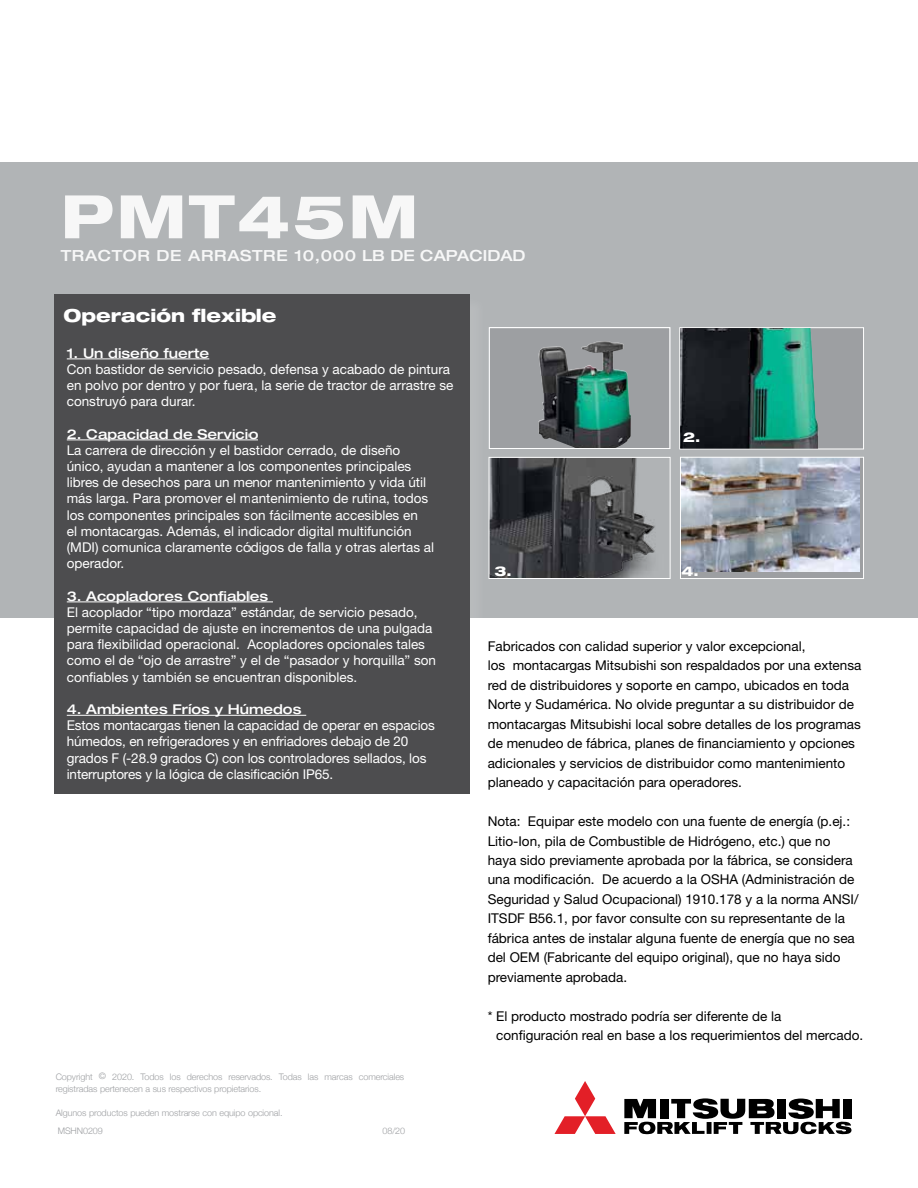
<style>
.page{position:relative;width:918px;height:1188px;background:#fff}
.page>*{position:absolute;margin:0;border:0;box-sizing:border-box;transform-origin:0 0}
.t1{font:800 expanded 60px "Helvetica Neue";letter-spacing:.04em;color:#fff}
.t2{font:800 expanded 18px "Helvetica Neue";color:#fff}
.t3{font:500 expanded 15.3px "Helvetica Neue";letter-spacing:.04em;color:#fff}
.t4{font:13.5px/16.2px "Helvetica Neue";color:#fff}
.t5{font:13.5px/19.5px "Helvetica Neue";color:#000}
.t6{font:500 expanded 13.5px "Helvetica Neue";color:#fff}
.t7{font:800 expanded 13.5px "Helvetica Neue";color:#fff}
.t8{font:300 9px/12px "Helvetica Neue";letter-spacing:-.01em;color:#9d9fa2}
</style>
<div class="page">
<div style="left:0;top:162px;width:918px;height:456px;background:#b1b4b6"></div>
<div style="left:679px;top:327px;width:185px;height:122px;background:#9d9fa2;border:1px solid #fff"></div>
<div style="left:56px;top:295px;width:431px;height:517px;background:#fff;opacity:.1"></div>
<div style="left:54px;top:294px;width:415px;height:500px;background:#4d4d4f"></div>
<div style="left:680px;top:457px;width:184px;height:122px;background:#9d9fa2"></div>
<img style="left:682px;top:459px;width:178px;height:112px">
<div style="left:680px;top:457px;width:184px;height:122px;border:1px solid #fff"></div>
<hr style="left:67px;top:359px;width:142px;height:1px;background:#fff">
<hr style="left:67px;top:440px;width:191px;height:1px;background:#fff">
<hr style="left:67px;top:602px;width:206px;height:1px;background:#fff">
<hr style="left:67px;top:715px;width:239px;height:1px;background:#fff">
<img style="left:680px;top:328px;width:139px;height:121px">
<svg style="left:554px;top:1081px;width:62px;height:53px"></svg>
<svg style="left:624px;top:1098px;width:227px;height:36px"></svg>
<img style="left:491px;top:459px;width:164px;height:118px">
<div style="left:489px;top:457px;width:182px;height:122px;border:1px solid #fff"></div>
<svg style="left:491px;top:329px;width:177px;height:118px;background:#738684"></svg>
<div style="left:489px;top:327px;width:181px;height:122px;border:1px solid #fff"></div>
<h1 class="t1" style="left:61px;top:178px;width:359px">PMT45M</h1>
<p class="t3" style="left:61px;top:246px;width:466px">TRACTOR DE ARRASTRE 10,000 LB DE CAPACIDAD</p>
<h2 class="t2" style="left:64px;top:304px;width:214px">Operación flexible</h2>
<p class="t6" style="left:67px;top:344px;width:144px">1. Un diseño fuerte</p>
<p class="t4" style="left:67px;top:361px;width:388px">Con bastidor de servicio pesado, defensa y acabado de pintura en polvo por dentro y por fuera, la serie de tractor de arrastre se construyó para durar.</p>
<p class="t6" style="left:67px;top:425px;width:193px">2. Capacidad de Servicio</p>
<p class="t4" style="left:67px;top:442px;width:369px">La carrera de dirección y el bastidor cerrado, de diseño único, ayudan a mantener a los componentes principales libres de desechos para un menor mantenimiento y vida útil más larga. Para promover el mantenimiento de rutina, todos los componentes principales son fácilmente accesibles en<br>el montacargas. Además, el indicador digital multifunción (MDI) comunica claramente códigos de falla y otras alertas al operador.</p>
<p class="t6" style="left:67px;top:587px;width:203px">3. Acopladores Confiables</p>
<p class="t4" style="left:67px;top:604px;width:371px">El acoplador “tipo mordaza” estándar, de servicio pesado, permite capacidad de ajuste en incrementos de una pulgada para flexibilidad operacional. Acopladores opcionales tales como el de “ojo de arrastre” y el de “pasador y horquilla” son confiables y también se encuentran disponibles.</p>
<p class="t6" style="left:67px;top:701px;width:236px">4. Ambientes Fríos y Húmedos</p>
<p class="t4" style="left:67px;top:717px;width:370px">Estos montacargas tienen la capacidad de operar en espacios húmedos, en refrigeradores y en enfriadores debajo de 20 grados F (-28.9 grados C) con los controladores sellados, los interruptores y la lógica de clasificación IP65.</p>
<p class="t8" style="left:56px;top:1070px;width:350px">Copyright © 2020. Todos los derechos reservados. Todas las marcas comerciales registradas pertenecen a sus respectivos propietarios.</p>
<p class="t8" style="left:56px;top:1103px;width:228px;line-height:18.1px">Algunos productos pueden mostrarse con equipo opcional.<br>MSHN0209</p>
<p class="t8" style="left:383px;top:1124px;width:24px">08/20</p>
<p class="t7" style="left:683px;top:429px;width:19px">2.</p>
<p class="t7" style="left:494px;top:563px;width:19px">3.</p>
<p class="t7" style="left:682px;top:563px;width:19px">4.</p>
<p class="t5" style="left:488px;top:636px;width:375px">Fabricados con calidad superior y valor excepcional,<br>los montacargas Mitsubishi son respaldados por una extensa red de distribuidores y soporte en campo, ubicados en toda Norte y Sudamérica. No olvide preguntar a su distribuidor de montacargas Mitsubishi local sobre detalles de los programas de menudeo de fábrica, planes de financiamiento y opciones adicionales y servicios de distribuidor como mantenimiento planeado y capacitación para operadores.</p>
<p class="t5" style="left:488px;top:811px;width:372px">Nota: Equipar este modelo con una fuente de energía (p.ej.:<br>Litio-Ion, pila de Combustible de Hidrógeno, etc.) que no haya sido previamente aprobada por la fábrica, se considera una modificación. De acuerdo a la OSHA (Administración de Seguridad y Salud Ocupacional) 1910.178 y a la norma ANSI/ ITSDF B56.1, por favor consulte con su representante de la fábrica antes de instalar alguna fuente de energía que no sea del OEM (Fabricante del equipo original), que no haya sido previamente aprobada.</p>
<p class="t5" style="left:496px;top:1006px;width:369px;text-indent:-9px">* El producto mostrado podría ser diferente de la configuración real en base a los requerimientos del mercado.</p>
</div>
